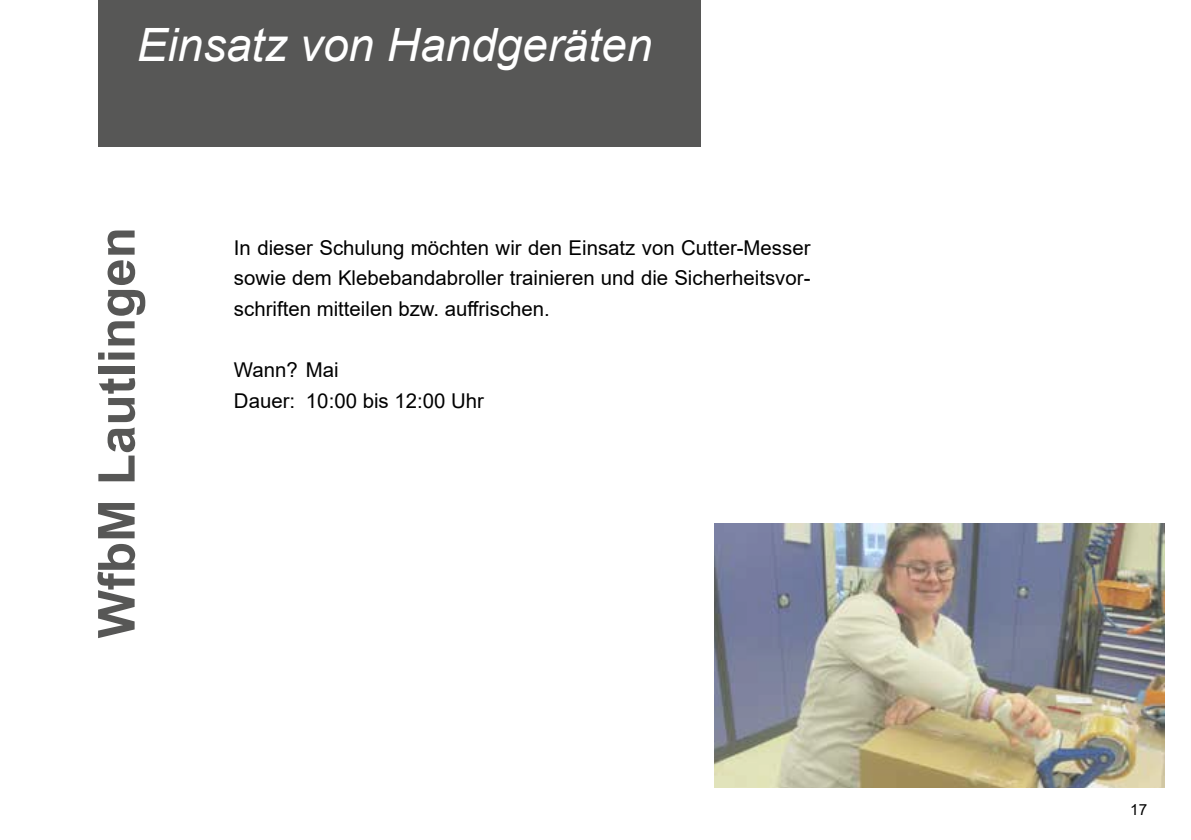
<style>
.page{position:relative;width:1191px;height:840px;background:#fff}
.page>*{position:absolute;margin:0;border:0;box-sizing:border-box;transform-origin:0 0}
.t1{font:700 51px "Arial";color:#575756}
.t2{font:italic 46px "Arial";color:#fff}
.t3{font:20.4px/30.6px "Arial";color:#000;text-align:justify}
.t4{font:15.4px "Arial";color:#000}
</style>
<div class="page">
<div style="left:98px;top:0;width:603px;height:146px;background:#575756"></div>
<img style="left:714px;top:523px;width:450px;height:264px">
<h2 class="t2" style="left:137px;top:15px;width:517px">Einsatz von Handgeräten</h2>
<h1 class="t1" style="left:81px;top:638px;width:412px;rotate:-90deg">WfbM Lautlingen</h1>
<p class="t3" style="left:234px;top:232px;width:578px">In dieser Schulung möchten wir den Einsatz von Cutter-Messer sowie dem Klebebandabroller trainieren und die Sicherheitsvor&shy;schriften mitteilen bzw. auffrischen.</p>
<p class="t3" style="left:234px;top:354px;width:252px">Wann? Mai<br>Dauer: 10:00 bis 12:00 Uhr</p>
<p class="t4" style="left:1130px;top:798px;width:19px">17</p>
</div>
